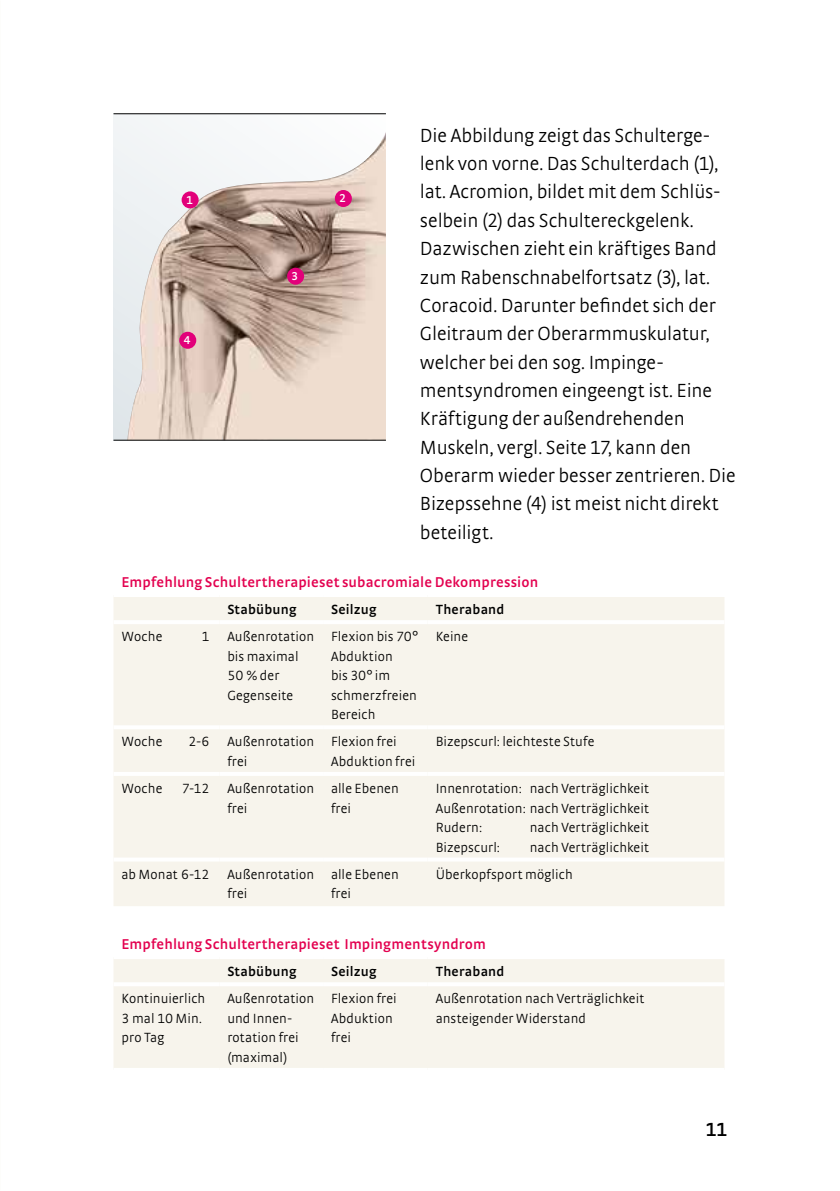
<style>
.page{position:relative;width:840px;height:1191px;background:#fff}
.page>*{position:absolute;margin:0;border:0;box-sizing:border-box;transform-origin:0 0}
.t1{font:300 20px/28.4px "medi Strada Pro";letter-spacing:-.005em;color:#000}
.t2{font:600 20px "medi Strada Pro";color:#000}
.t3{font:600 15px "medi Strada Pro";letter-spacing:.01em;color:#e3004f}
.t4{font:300 14px/19.6px "medi Strada Pro";letter-spacing:.01em;color:#000}
.t5{font:600 14px "medi Strada Pro";letter-spacing:.015em;color:#000}
.t6{font:600 12px "medi Strada Pro";color:#fff}
</style>
<div class="page">
<div style="left:113px;top:114px;width:273px;height:326px;background:linear-gradient(to bottom,#f4f6f7,#dee5e9)"></div>
<img style="left:127px;top:132px;width:259px;height:308px">
<div style="left:114px;top:597px;width:610px;height:309px;background:#f7f4ec"></div>
<hr style="left:113px;top:620px;width:106px;height:4px;background:#fff">
<hr style="left:219px;top:620px;width:104px;height:4px;background:#fff">
<hr style="left:323px;top:620px;width:104px;height:4px;background:#fff">
<hr style="left:427px;top:620px;width:297px;height:4px;background:#fff">
<hr style="left:113px;top:725px;width:106px;height:4px;background:#fff">
<hr style="left:219px;top:725px;width:104px;height:4px;background:#fff">
<hr style="left:323px;top:725px;width:104px;height:4px;background:#fff">
<hr style="left:427px;top:725px;width:297px;height:4px;background:#fff">
<hr style="left:113px;top:772px;width:106px;height:4px;background:#fff">
<hr style="left:219px;top:772px;width:104px;height:4px;background:#fff">
<hr style="left:323px;top:772px;width:104px;height:4px;background:#fff">
<hr style="left:427px;top:772px;width:297px;height:4px;background:#fff">
<hr style="left:113px;top:857px;width:106px;height:4px;background:#fff">
<hr style="left:219px;top:857px;width:104px;height:4px;background:#fff">
<hr style="left:323px;top:857px;width:104px;height:4px;background:#fff">
<hr style="left:427px;top:857px;width:297px;height:4px;background:#fff">
<div style="left:114px;top:959px;width:610px;height:108px;background:#f7f4ec"></div>
<hr style="left:113px;top:982px;width:106px;height:4px;background:#fff">
<hr style="left:219px;top:982px;width:104px;height:4px;background:#fff">
<hr style="left:323px;top:982px;width:104px;height:4px;background:#fff">
<hr style="left:427px;top:982px;width:297px;height:4px;background:#fff">
<svg style="left:114px;top:1067px;width:105px;height:1px"></svg>
<svg style="left:219px;top:1067px;width:104px;height:1px"></svg>
<svg style="left:323px;top:1067px;width:104px;height:1px"></svg>
<svg style="left:427px;top:1067px;width:297px;height:1px"></svg>
<hr style="left:113px;top:440px;width:273px;height:1px;background:#000">
<hr style="left:113px;top:113px;width:273px;height:1px;background:#000">
<div style="left:181px;top:191px;width:17px;height:17px;background:#e2007a;border-radius:50%"></div>
<div style="left:334px;top:190px;width:17px;height:17px;background:#e2007a;border-radius:50%"></div>
<div style="left:287px;top:268px;width:17px;height:17px;background:#e2007a;border-radius:50%"></div>
<div style="left:179px;top:332px;width:17px;height:17px;background:#e2007a;border-radius:50%"></div>
<p class="t6" style="left:186px;top:192px;width:8px">1</p>
<p class="t6" style="left:339px;top:191px;width:8px">2</p>
<p class="t6" style="left:183px;top:332px;width:8px">4</p>
<p class="t6" style="left:292px;top:268px;width:7px">3</p>
<p class="t1" style="left:420px;top:121px;width:317px">Die Abbildung zeigt das Schulterge&shy;lenk von vorne. Das Schulterdach (1), lat. Acromion, bildet mit dem Schlüs&shy;selbein (2) das Schultereckgelenk.<br>Dazwischen zieht ein kräftiges Band zum Rabenschnabelfortsatz (3), lat.<br>Coracoid. Darunter befindet sich der Gleitraum der Oberarmmuskulatur, welcher bei den sog. Impinge&shy;mentsyndromen eingeengt ist. Eine Kräftigung der außendrehenden Muskeln, vergl. Seite 17, kann den Oberarm wieder besser zentrieren. Die Bizepssehne (4) ist meist nicht direkt beteiligt.</p>
<p class="t3" style="left:121px;top:572px;width:418px">Empfehlung Schultertherapieset subacromiale Dekompression</p>
<p class="t5" style="left:227px;top:600px;width:71px">Stabübung</p>
<p class="t5" style="left:331px;top:600px;width:47px">Seilzug</p>
<p class="t5" style="left:435px;top:600px;width:70px">Theraband</p>
<p class="t4" style="left:121px;top:626px;width:42px">Woche</p>
<p class="t4" style="left:201px;top:626px;width:10px">1</p>
<p class="t4" style="left:227px;top:626px;width:88px">Außenrotation bis maximal<br>50 % der<br>Gegenseite</p>
<p class="t4" style="left:331px;top:626px;width:88px">Flexion bis 70°<br>Abduktion<br>bis 30° im schmerzfreien<br>Bereich</p>
<p class="t4" style="left:435px;top:626px;width:34px">Keine</p>
<p class="t4" style="left:121px;top:731px;width:42px">Woche</p>
<p class="t4" style="left:188px;top:731px;width:23px">2-6</p>
<p class="t4" style="left:227px;top:731px;width:88px">Außenrotation frei</p>
<p class="t4" style="left:331px;top:731px;width:86px">Flexion frei<br>Abduktion frei</p>
<p class="t4" style="left:435px;top:731px;width:160px">Bizepscurl: leichteste Stufe</p>
<p class="t4" style="left:121px;top:778px;width:42px">Woche</p>
<p class="t4" style="left:182px;top:778px;width:29px">7-12</p>
<p class="t4" style="left:227px;top:778px;width:88px">Außenrotation frei</p>
<p class="t4" style="left:331px;top:778px;width:69px">alle Ebenen frei</p>
<p class="t4" style="left:435px;top:778px;width:214px;text-align:justify">Innenrotation: nach Verträglichkeit Außenrotation: nach Verträglichkeit Rudern:</p>
<p class="t4" style="left:529px;top:817px;width:120px">nach Verträglichkeit</p>
<p class="t4" style="left:435px;top:837px;width:66px">Bizepscurl:</p>
<p class="t4" style="left:529px;top:837px;width:120px">nach Verträglichkeit</p>
<p class="t4" style="left:121px;top:864px;width:89px">ab Monat 6-12</p>
<p class="t4" style="left:227px;top:864px;width:88px">Außenrotation frei</p>
<p class="t4" style="left:331px;top:864px;width:69px">alle Ebenen frei</p>
<p class="t4" style="left:435px;top:864px;width:138px">Überkopfsport möglich</p>
<p class="t3" style="left:121px;top:934px;width:366px">Empfehlung Schultertherapieset Impingmentsyndrom</p>
<p class="t5" style="left:227px;top:962px;width:71px">Stabübung</p>
<p class="t5" style="left:331px;top:962px;width:47px">Seilzug</p>
<p class="t5" style="left:435px;top:962px;width:70px">Theraband</p>
<p class="t4" style="left:121px;top:988px;width:85px">Kontinuierlich<br>3 mal 10 Min. pro Tag</p>
<p class="t4" style="left:227px;top:988px;width:88px">Außenrotation und Innen--- rotation frei (maximal)</p>
<p class="t4" style="left:331px;top:988px;width:67px">Flexion frei<br>Abduktion frei</p>
<p class="t4" style="left:435px;top:988px;width:210px">Außenrotation nach Verträglichkeit ansteigender Widerstand</p>
<h1 class="t2" style="left:705px;top:1116px;width:22px">11</h1>
</div>
